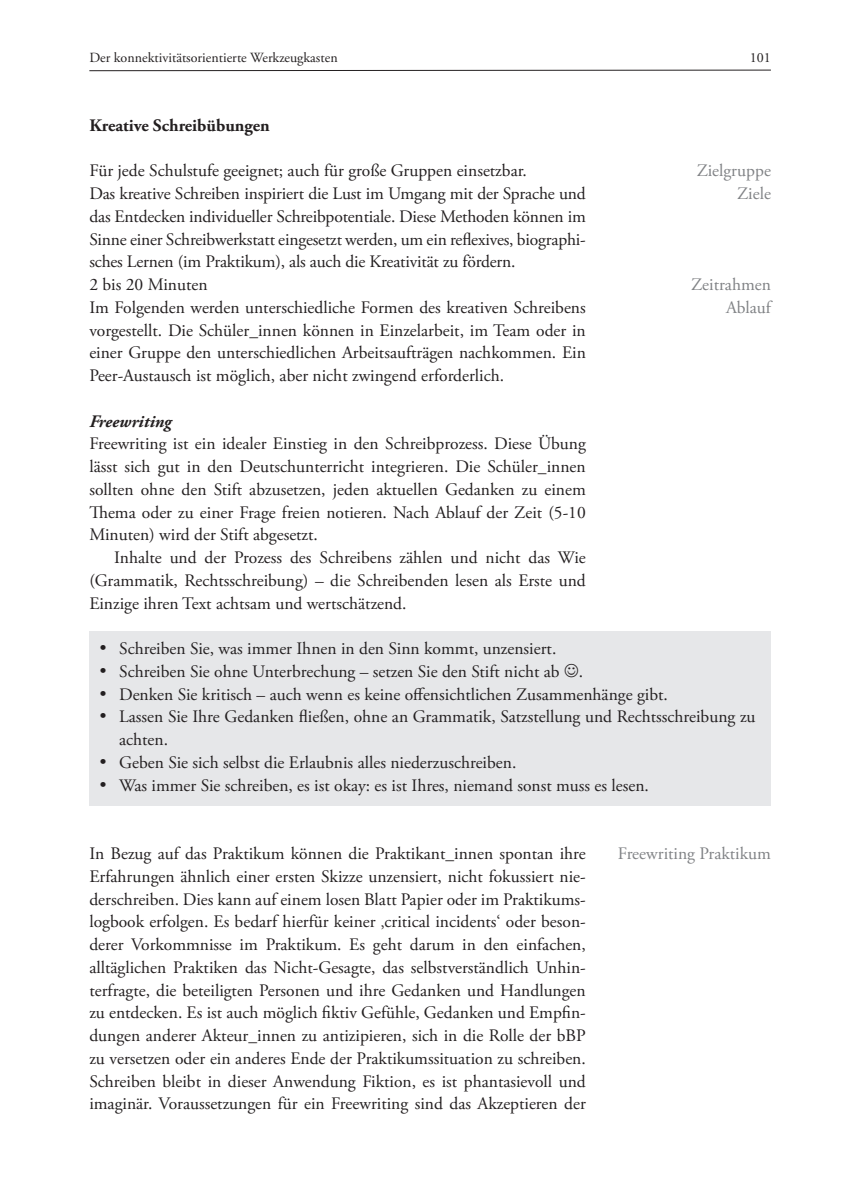
<style>
.page{position:relative;width:844px;height:1191px;background:#fff}
.page>*{position:absolute;margin:0;border:0;box-sizing:border-box;transform-origin:0 0}
.t1{font:17.5px/22.8px "Adobe Garamond Pro";color:#231f20;text-align:justify}
.t2{font:17.5px/22.8px "Adobe Garamond Pro";color:#808285;text-align:right}
.t3{font:700 17.5px "Adobe Garamond Pro";color:#231f20}
.t4{font:italic 700 17.5px "Adobe Garamond Pro";color:#231f20}
.t5{font:14px "Adobe Garamond Pro";color:#231f20}
.t6{font:14px "Adobe Garamond";color:#231f20}
</style>
<div class="page">
<svg style="left:89px;top:69px;width:682px;height:2px"></svg>
<div style="left:89px;top:630px;width:681px;height:175px;background:#e6e7e9"></div>
<p class="t5" style="left:89px;top:50px;width:250px">Der konnektivitätsorientierte Werkzeugkasten</p>
<p class="t6" style="left:749px;top:51px;width:22px">101</p>
<p class="t3" style="left:89px;top:115px;width:182px">Kreative Schreibübungen</p>
<p class="t1" style="left:89px;top:160px;width:498px;text-align:left">Für jede Schulstufe geeignet; auch für große Gruppen einsetzbar.<br>Das kreative Schreiben inspiriert die Lust im Umgang mit der Sprache und das Entdecken individueller Schreibpotentiale. Diese Methoden können im Sinne einer Schreibwerkstatt eingesetzt werden, um ein reflexives, biographi&shy;sches Lernen (im Praktikum), als auch die Kreativität zu fördern.<br>2 bis 20 Minuten<br>Im Folgenden werden unterschiedliche Formen des kreativen Schreibens vorgestellt. Die Schüler_innen können in Einzelarbeit, im Team oder in einer Gruppe den unterschiedlichen Arbeitsaufträgen nachkommen. Ein Peer-Austausch ist möglich, aber nicht zwingend erforderlich.</p>
<p class="t4" style="left:89px;top:411px;width:84px">Freewriting</p>
<p class="t1" style="left:89px;top:433px;width:498px">Freewriting ist ein idealer Einstieg in den Schreibprozess. Diese Übung lässt sich gut in den Deutschunterricht integrieren. Die Schüler_innen sollten ohne den Stift abzusetzen, jeden aktuellen Gedanken zu einem Thema oder zu einer Frage freien notieren. Nach Ablauf der Zeit (5-10<br>Minuten) wird der Stift abgesetzt.</p>
<p class="t1" style="left:89px;top:547px;width:498px;text-indent:25px">Inhalte und der Prozess des Schreibens zählen und nicht das Wie (Grammatik, Rechtsschreibung) – die Schreibenden lesen als Erste und Einzige ihren Text achtsam und wertschätzend.</p>
<p class="t2" style="left:696px;top:160px;width:76px">Zielgruppe<br>Ziele</p>
<p class="t2" style="left:691px;top:274px;width:81px">Zeitrahmen<br>Ablauf</p>
<p class="t1" style="left:99px;top:638px;width:458px">• Schreiben Sie, was immer Ihnen in den Sinn kommt, unzensiert.</p>
<p class="t1" style="left:99px;top:660px;width:485px">• Schreiben Sie ohne Unterbrechung – setzen Sie den Stift nicht ab .</p>
<p class="t1" style="left:99px;top:683px;width:570px">• Denken Sie kritisch – auch wenn es keine offensichtlichen Zusammenhänge gibt.</p>
<p class="t1" style="left:119px;top:706px;width:637px;text-indent:-20px">• Lassen Sie Ihre Gedanken fließen, ohne an Grammatik, Satzstellung und Rechtsschreibung zu achten.</p>
<p class="t1" style="left:99px;top:751px;width:418px">• Geben Sie sich selbst die Erlaubnis alles niederzuschreiben.</p>
<p class="t1" style="left:99px;top:774px;width:551px">• Was immer Sie schreiben, es ist okay: es ist Ihres, niemand sonst muss es lesen.</p>
<p class="t1" style="left:89px;top:842px;width:498px">In Bezug auf das Praktikum können die Praktikant_innen spontan ihre Erfahrungen ähnlich einer ersten Skizze unzensiert, nicht fokussiert nie&shy;derschreiben. Dies kann auf einem losen Blatt Papier oder im Praktikums&shy;logbook erfolgen. Es bedarf hierfür keiner ‚critical incidents‘ oder beson&shy;derer Vorkommnisse im Praktikum. Es geht darum in den einfachen, alltäglichen Praktiken das Nicht-Gesagte, das selbstverständlich Unhin&shy;terfragte, die beteiligten Personen und ihre Gedanken und Handlungen zu entdecken. Es ist auch möglich fiktiv Gefühle, Gedanken und Empfin&shy;dungen anderer Akteur_innen zu antizipieren, sich in die Rolle der bBP zu versetzen oder ein anderes Ende der Praktikumssituation zu schreiben.<br>Schreiben bleibt in dieser Anwendung Fiktion, es ist phantasievoll und imaginär. Voraussetzungen für ein Freewriting sind das Akzeptieren der</p>
<p class="t2" style="left:617px;top:842px;width:154px">Freewriting Praktikum</p>
</div>
